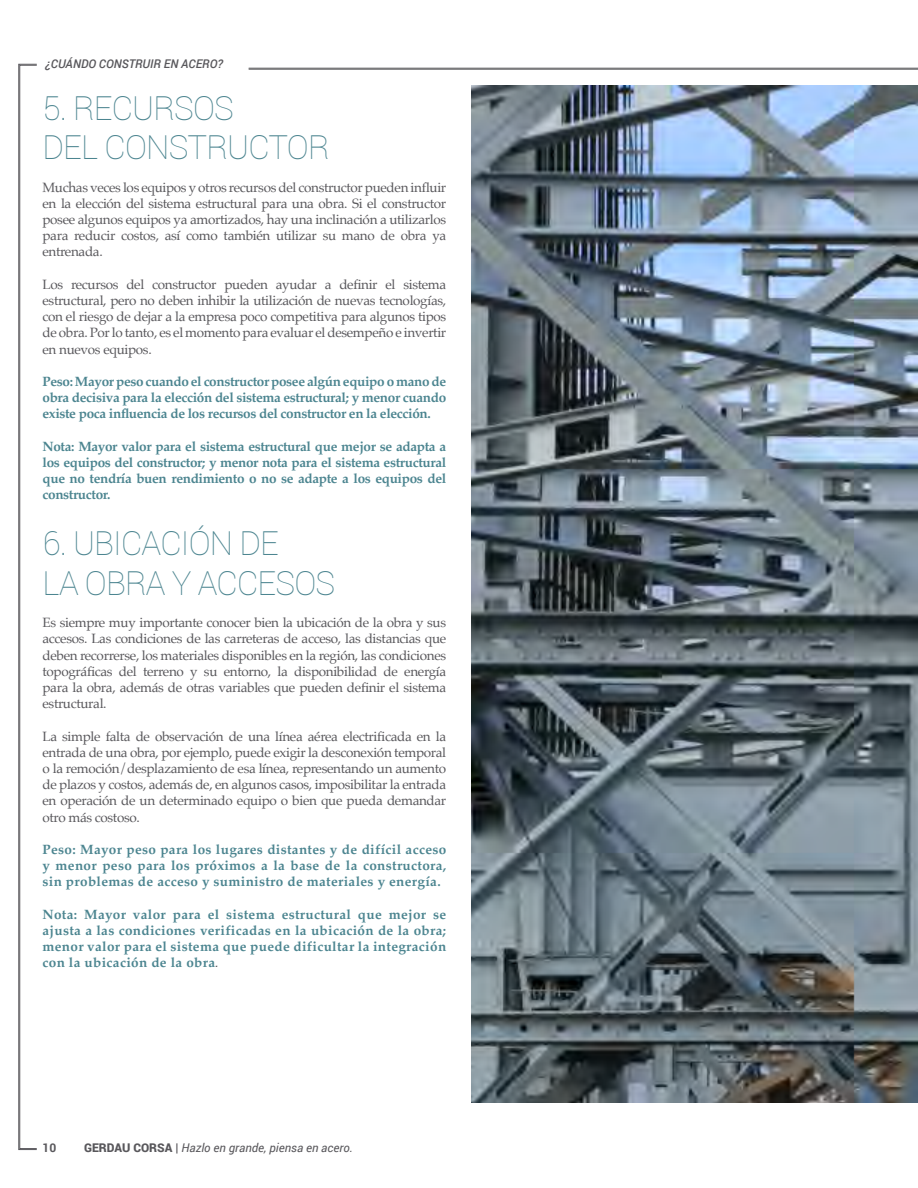
<style>
.page{position:relative;width:918px;height:1188px;background:#fff}
.page>*{position:absolute;margin:0;border:0;box-sizing:border-box;transform-origin:0 0}
.t1{font:100 33px/39.6px "Roboto";letter-spacing:-.025em;color:#4c8590}
.t2{font:13.5px/16.2px "Palatino";letter-spacing:-.025em;color:#59585c;text-align:justify}
.t3{font:700 13.5px/16.2px "Palatino";color:#4c8590;text-align:justify}
.t4{font:italic 12px "Roboto";color:#59585c}
.t5{font:italic 500 12px "Roboto";color:#59585c}
.t6{font:700 12px "Roboto";color:#59585c}
.s1{font-family:"Roboto";font-weight:400;font-style:italic;font-stretch:condensed;color:#59585c}
.s2{font-weight:900;font-style:normal}
</style>
<div class="page">
<hr style="left:249px;top:68px;width:669px;height:1px;background:#59585c">
<hr style="left:249px;top:69px;width:669px;height:1px;background:#59585c">
<svg style="left:18px;top:64px;width:19px;height:1086px"></svg>
<img style="left:472px;top:85px;width:446px;height:1018px">
<p class="t5" style="left:45px;top:55px;width:179px">¿CUÁNDO CONSTRUIR EN ACERO?</p>
<h1 class="t1" style="left:43px;top:87px;width:289px">5. RECURSOS<br>DEL CONSTRUCTOR</h1>
<p class="t2" style="left:43px;top:179px;width:405px">Muchas veces los equipos y otros recursos del constructor pueden influir en la elección del sistema estructural para una obra. Si el constructor posee algunos equipos ya amortizados, hay una inclinación a utilizarlos para reducir costos, así como también utilizar su mano de obra ya entrenada.</p>
<p class="t2" style="left:43px;top:276px;width:405px">Los recursos del constructor pueden ayudar a definir el sistema estructural, pero no deben inhibir la utilización de nuevas tecnologías, con el riesgo de dejar a la empresa poco competitiva para algunos tipos de obra. Por lo tanto, es el momento para evaluar el desempeño e invertir en nuevos equipos.</p>
<p class="t3" style="left:43px;top:373px;width:405px">Peso: Mayor peso cuando el constructor posee algún equipo o mano de obra decisiva para la elección del sistema estructural; y menor cuando existe poca influencia de los recursos del constructor en la elección.</p>
<p class="t3" style="left:43px;top:438px;width:405px">Nota: Mayor valor para el sistema estructural que mejor se adapta a los equipos del constructor; y menor nota para el sistema estructural que no tendría buen rendimiento o no se adapte a los equipos del constructor.</p>
<h1 class="t1" style="left:43px;top:523px;width:294px">6. UBICACIÓN DE<br>LA OBRA Y ACCESOS</h1>
<p class="t2" style="left:43px;top:614px;width:405px">Es siempre muy importante conocer bien la ubicación de la obra y sus accesos. Las condiciones de las carreteras de acceso, las distancias que deben recorrerse, los materiales disponibles en la región, las condiciones topográficas del terreno y su entorno, la disponibilidad de energía para la obra, además de otras variables que pueden definir el sistema estructural.</p>
<p class="t2" style="left:43px;top:728px;width:405px">La simple falta de observación de una línea aérea electrificada en la entrada de una obra, por ejemplo, puede exigir la desconexión temporal o la remoción/desplazamiento de esa línea, representando un aumento de plazos y costos, además de, en algunos casos, imposibilitar la entrada en operación de un determinado equipo o bien que pueda demandar otro más costoso.</p>
<p class="t3" style="left:43px;top:841px;width:405px">Peso: Mayor peso para los lugares distantes y de difícil acceso y menor peso para los próximos a la base de la constructora, sin problemas de acceso y suministro de materiales y energía.</p>
<p class="t3" style="left:43px;top:906px;width:405px">Nota: Mayor valor para el sistema estructural que mejor se ajusta a las condiciones verificadas en la ubicación de la obra; menor valor para el sistema que puede dificultar la integración con la ubicación de la obra<span class="s1">.</span></p>
<p class="t6" style="left:43px;top:1139px;width:15px">10</p>
<p class="t4" style="left:84px;top:1139px;width:270px"><span class="s2">GERDAU CORSA |</span> Hazlo en grande, piensa en acero.</p>
</div>
